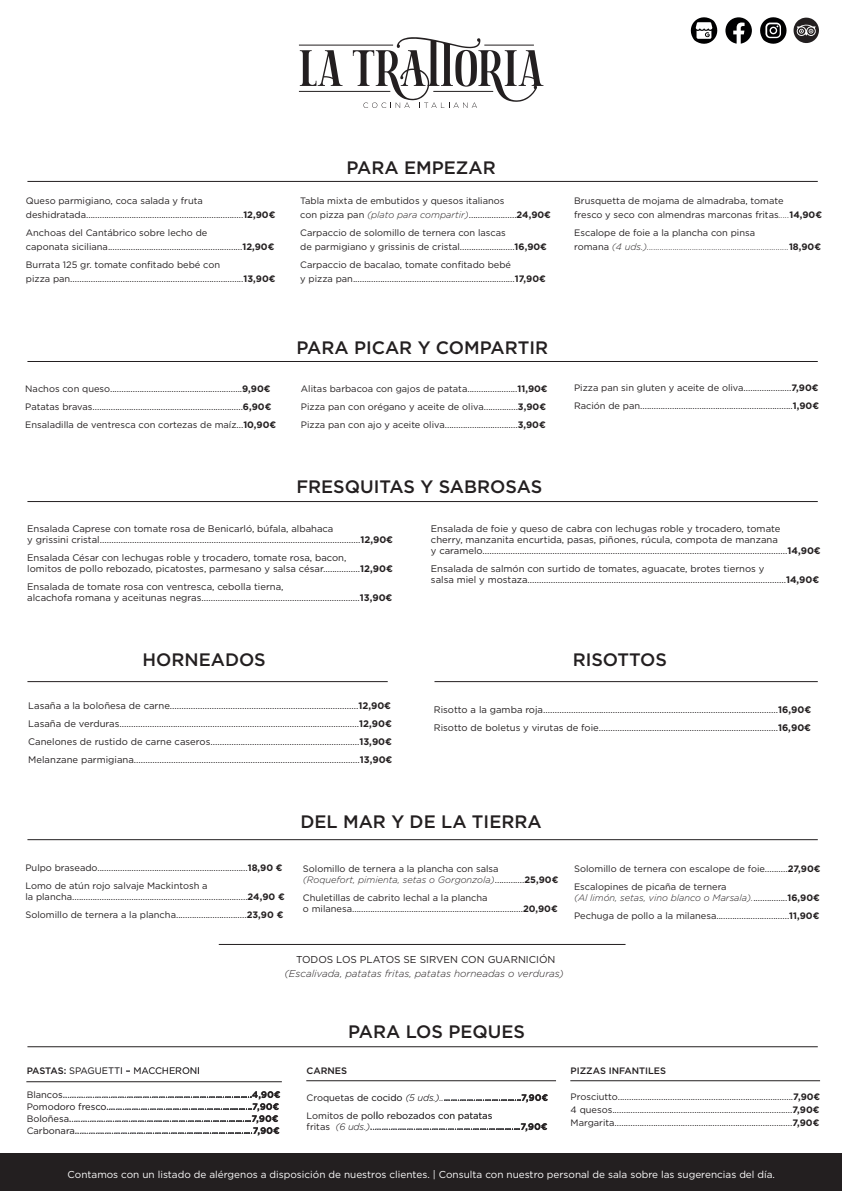
<style>
.page{position:relative;width:842px;height:1191px;background:#fff}
.page>*{position:absolute;margin:0;border:0;box-sizing:border-box;transform-origin:0 0}
.t1{font:500 18px "Gotham";color:#231f20}
.t2{font:10px "Gotham";color:#fff}
.t3{font:italic 300 10px "Gotham";color:#231f20}
.t4{font:10px "Gotham";color:#231f20}
.t5{font:9.5px/11px "Gotham";color:#231f20}
.t6{font:9.3px/18px "Gotham";color:#231f20}
.t7{font:italic 300 9.3px/14px "Gotham";color:#231f20}
.t8{font:500 9.3px "Gotham";color:#231f20}
.s1{font-weight:700}
.s2{font-weight:300;font-style:italic}
.s3{font-weight:400;font-style:normal}
.s4{font-weight:700;font-style:normal}
.s5{font-weight:500}
</style>
<div class="page">
<svg style="left:300px;top:50px;width:42px;height:36px"></svg>
<hr style="left:299px;top:45px;width:94px;height:1px;background:#231f20">
<hr style="left:299px;top:91px;width:91px;height:1px;background:#231f20">
<svg style="left:353px;top:37px;width:190px;height:71px"></svg>
<div style="left:0;top:1153px;width:842px;height:38px;background:#231f20"></div>
<hr style="left:27px;top:181px;width:791px;height:1px;background:#231f20">
<hr style="left:27px;top:361px;width:791px;height:1px;background:#231f20">
<hr style="left:27px;top:501px;width:791px;height:1px;background:#231f20">
<hr style="left:27px;top:681px;width:361px;height:1px;background:#231f20">
<hr style="left:434px;top:681px;width:384px;height:1px;background:#231f20">
<hr style="left:219px;top:944px;width:406px;height:1px;background:#231f20">
<svg style="left:40px;top:1067px;width:159px;height:6px"></svg>
<svg style="left:40px;top:1091px;width:240px;height:44px"></svg>
<hr style="left:26px;top:1081px;width:256px;height:1px;background:#231f20">
<svg style="left:318px;top:1067px;width:29px;height:6px"></svg>
<svg style="left:324px;top:1094px;width:224px;height:8px"></svg>
<svg style="left:322px;top:1112px;width:225px;height:19px"></svg>
<hr style="left:306px;top:1080px;width:250px;height:1px;background:#231f20">
<hr style="left:27px;top:839px;width:791px;height:1px;background:#231f20">
<hr style="left:27px;top:1046px;width:791px;height:1px;background:#231f20">
<hr style="left:570px;top:1080px;width:250px;height:1px;background:#231f20">
<svg style="left:690px;top:17px;width:129px;height:27px"></svg>
<p class="t6" style="left:26px;top:194px;width:251px;line-height:14px">Queso parmigiano, coca salada y fruta deshidratada.....................................................................<span class="s1">12,90€</span></p>
<p class="t6" style="left:26px;top:226px;width:250px;line-height:14px">Anchoas del Cantábrico sobre lecho de<br>caponata siciliana...........................................................<span class="s1">12,90€</span></p>
<p class="t6" style="left:26px;top:258px;width:251px;line-height:14px">Burrata 125 gr. tomate confitado bebé con<br>pizza pan............................................................................<span class="s1">13,90€</span></p>
<h1 class="t1" style="left:346px;top:156px;width:151px">PARA EMPEZAR</h1>
<p class="t6" style="left:300px;top:194px;width:252px;line-height:14px">Tabla mixta de embutidos y quesos italianos<br>con pizza pan <span class="s2">(plato para compartir)</span>.....................<span class="s1">24,90€</span></p>
<p class="t6" style="left:300px;top:226px;width:248px;line-height:14px">Carpaccio de solomillo de ternera con lascas<br>de parmigiano y grissinis de cristal........................<span class="s1">16,90€</span></p>
<p class="t6" style="left:300px;top:258px;width:247px;line-height:14px">Carpaccio de bacalao, tomate confitado bebé<br>y pizza pan.......................................................................<span class="s1">17,90€</span></p>
<h1 class="t1" style="left:296px;top:336px;width:253px">PARA PICAR Y COMPARTIR</h1>
<p class="t6" style="left:25px;top:379px;width:252px">Nachos con queso..........................................................<span class="s1">9,90€<br></span>Patatas bravas..................................................................<span class="s1">6,90€<br></span>Ensaladilla de ventresca con cortezas de maíz...<span class="s1">10,90€</span></p>
<p class="t6" style="left:301px;top:379px;width:248px">Alitas barbacoa con gajos de patata......................<span class="s1">11,90€<br></span>Pizza pan con orégano y aceite de oliva...............<span class="s1">3,90€<br></span>Pizza pan con ajo y aceite oliva................................<span class="s1">3,90€</span></p>
<p class="t6" style="left:574px;top:194px;width:249px;line-height:14px">Brusquetta de mojama de almadraba, tomate<br>fresco y seco con almendras marconas fritas<span class="s2">.....</span><span class="s1">14,90€</span></p>
<p class="t7" style="left:574px;top:226px;width:248px"><span class="s3">Escalope de foie a la plancha con pinsa<br>romana</span> (4 uds.)..................................................................<span class="s4">18,90€</span></p>
<p class="t6" style="left:574px;top:378px;width:247px">Pizza pan sin gluten y aceite de oliva.....................<span class="s1">7,90€<br></span>Ración de pan...................................................................<span class="s1">1,90€</span></p>
<h1 class="t1" style="left:296px;top:475px;width:247px">FRESQUITAS Y SABROSAS</h1>
<p class="t5" style="left:27px;top:523px;width:367px">Ensalada Caprese con tomate rosa de Benicarló, búfala, albahaca<br>y grissini cristal................................................................................................................<span class="s1">12,90€</span></p>
<p class="t5" style="left:27px;top:552px;width:367px">Ensalada César con lechugas roble y trocadero, tomate rosa, bacon,<br>lomitos de pollo rebozado, picatostes, parmesano y salsa césar................<span class="s1">12,90€</span></p>
<p class="t5" style="left:27px;top:581px;width:367px">Ensalada de tomate rosa con ventresca, cebolla tierna,<br>alcachofa romana y aceitunas negras....................................................................<span class="s1">13,90€</span></p>
<p class="t5" style="left:431px;top:523px;width:391px">Ensalada de foie y queso de cabra con lechugas roble y trocadero, tomate<br>cherry, manzanita encurtida, pasas, piñones, rúcula, compota de manzana<br>y caramelo...................................................................................................................................<span class="s1">14,90€</span></p>
<p class="t5" style="left:431px;top:563px;width:390px">Ensalada de salmón con surtido de tomates, aguacate, brotes tiernos y<br>salsa miel y mostaza...............................................................................................................<span class="s1">14,90€</span></p>
<h1 class="t1" style="left:143px;top:647px;width:125px">HORNEADOS</h1>
<p class="t5" style="left:28px;top:696px;width:366px;line-height:18px">Lasaña a la boloñesa de carne.................................................................................<span class="s1">12,90€ </span>Lasaña de verduras.......................................................................................................<span class="s1">12,90€ </span>Canelones de rustido de carne caseros................................................................<span class="s1">13,90€ </span>Melanzane parmigiana.................................................................................................<span class="s1">13,90€</span></p>
<h1 class="t1" style="left:573px;top:647px;width:96px">RISOTTOS</h1>
<p class="t5" style="left:434px;top:700px;width:379px;line-height:18px">Risotto a la gamba roja.....................................................................................................<span class="s1">16,90€<br></span>Risotto de boletus y virutas de foie.............................................................................<span class="s1">16,90€</span></p>
<p class="t6" style="left:25px;top:859px;width:259px">Pulpo braseado..................................................................<span class="s1">18,90 €<br></span>Lomo de atún rojo salvaje Mackintosh a</p>
<p class="t6" style="left:25px;top:888px;width:261px">la plancha.............................................................................<span class="s1">24,90 €<br></span>Solomillo de ternera a la plancha...............................<span class="s1">23,90 €</span></p>
<h1 class="t1" style="left:300px;top:810px;width:243px">DEL MAR Y DE LA TIERRA</h1>
<p class="t6" style="left:303px;top:862px;width:257px;line-height:11px">Solomillo de ternera a la plancha con salsa<br><span class="s2">(Roquefort, pimienta, setas o Gorgonzola)</span>.............<span class="s1">25,90€</span></p>
<p class="t6" style="left:303px;top:891px;width:256px;line-height:11px">Chuletillas de cabrito lechal a la plancha<br>o milanesa...........................................................................<span class="s1">20,90€</span></p>
<p class="t6" style="left:574px;top:859px;width:248px">Solomillo de ternera con escalope de foie..........<span class="s1">27,90€<br></span>Escalopines de picaña de ternera</p>
<p class="t6" style="left:574px;top:888px;width:247px"><span class="s2">(Al limón, setas, vino blanco o Marsala).</span>...............<span class="s1">16,90€<br></span>Pechuga de pollo a la milanesa................................<span class="s1">11,90€</span></p>
<p class="t4" style="left:296px;top:953px;width:261px">TODOS LOS PLATOS SE SIRVEN CON GUARNICIÓN</p>
<p class="t3" style="left:285px;top:967px;width:281px">(Escalivada, patatas fritas, patatas horneadas o verduras)</p>
<h1 class="t1" style="left:348px;top:1020px;width:178px">PARA LOS PEQUES</h1>
<p class="t6" style="left:27px;top:1061px;width:175px"><span class="s5">PASTAS:</span> SPAGUETTI – MACCHERONI</p>
<p class="t6" style="left:27px;top:1088px;width:255px;line-height:12px">Blancos...................................................................................<span class="s1">4,90€ </span>Pomodoro fresco................................................................<span class="s1">7,90€ </span>Boloñesa................................................................................<span class="s1">7,90€ </span>Carbonara..............................................................................<span class="s1">7,90€</span></p>
<p class="t8" style="left:307px;top:1064px;width:42px">CARNES</p>
<p class="t6" style="left:307px;top:1088px;width:243px">Croquetas de cocido <span class="s2">(5 uds.)..</span>..................................<span class="s1">7,90€<br></span>Lomitos de pollo rebozados con patatas</p>
<p class="t6" style="left:307px;top:1117px;width:242px">fritas <span class="s2">(6 uds.)</span>..................................................................<span class="s1">7,90€</span></p>
<p class="t8" style="left:571px;top:1064px;width:97px">PIZZAS INFANTILES</p>
<p class="t6" style="left:571px;top:1089px;width:251px;line-height:13px;text-align:justify">Prosciutto.............................................................................<span class="s1">7,90€ </span>4 quesos...............................................................................<span class="s1">7,90€ </span>Margarita..............................................................................<span class="s1">7,90€</span></p>
<p class="t2" style="left:68px;top:1168px;width:709px">Contamos con un listado de alérgenos a disposición de nuestros clientes. | Consulta con nuestro personal de sala sobre las sugerencias del día.</p>
</div>
